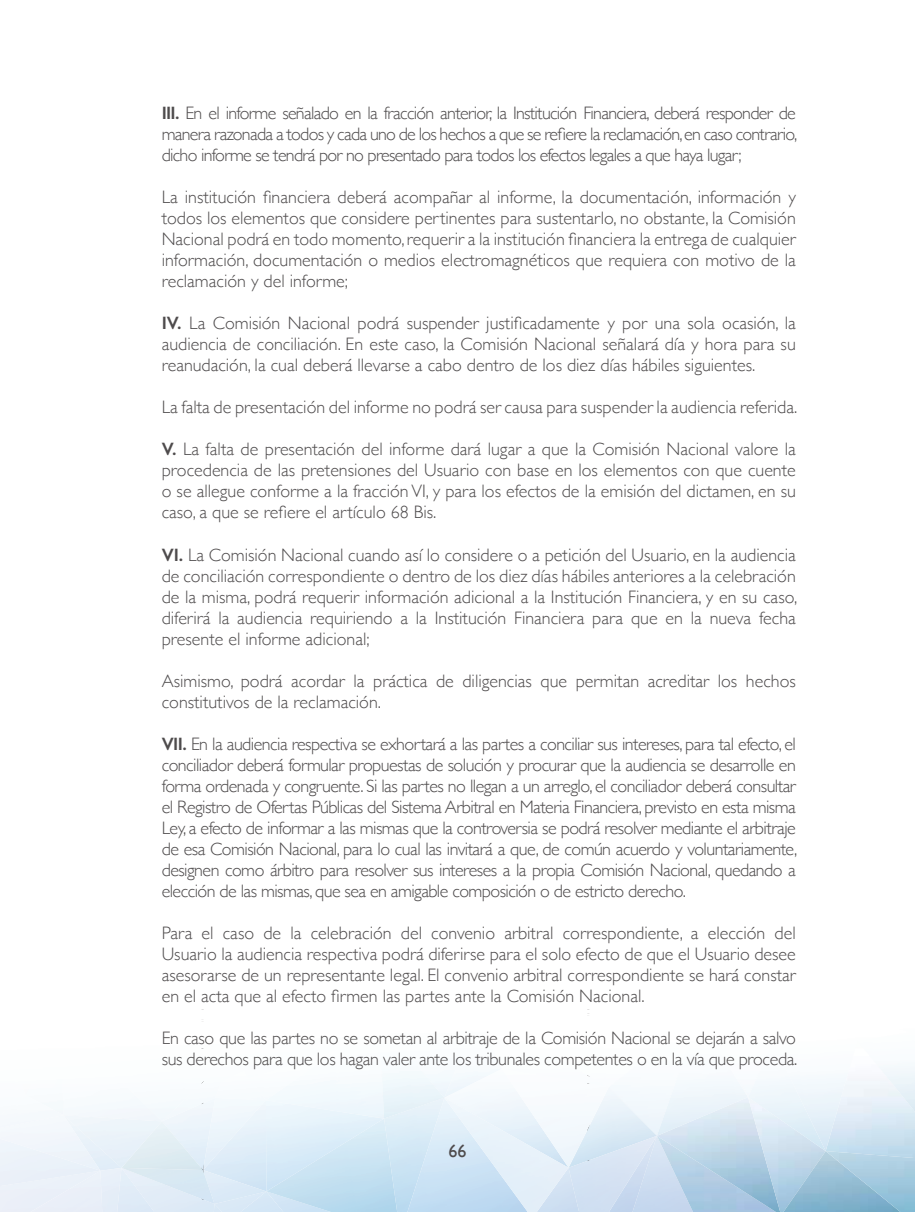
<style>
.page{position:relative;width:915px;height:1212px;background:#fff}
.page>*{position:absolute;margin:0;border:0;box-sizing:border-box;transform-origin:0 0}
.t1{font:300 18px/21px "Gill Sans";color:#4e4b4c;text-align:justify}
.t2{font:300 18px/21px "Gill Sans";letter-spacing:-.02em;color:#4e4b4c}
.t3{font:18px "Gill Sans";color:#4e4b4c}
.s1{font-weight:600}
</style>
<div class="page">
<img style="left:230px;top:1191px;width:36px;height:21px">
<img style="left:266px;top:1118px;width:118px;height:94px">
<img style="left:384px;top:1118px;width:19px;height:94px">
<img style="left:501px;top:1069px;width:107px;height:67px">
<img style="left:656px;top:1136px;width:91px;height:76px">
<img style="left:656px;top:1082px;width:91px;height:54px">
<img style="left:698px;top:1081px;width:49px;height:16px">
<img style="left:747px;top:1151px;width:33px;height:61px">
<img style="left:747px;top:1081px;width:25px;height:70px">
<img style="left:772px;top:1051px;width:85px;height:100px">
<img style="left:203px;top:1121px;width:12px;height:49px">
<img style="left:215px;top:1081px;width:17px;height:19px">
<img style="left:568px;top:1136px;width:88px;height:76px">
<img style="left:163px;top:1168px;width:51px;height:36px">
<img style="left:100px;top:1115px;width:62px;height:53px">
<img style="left:780px;top:1151px;width:45px;height:61px">
<img style="left:825px;top:1151px;width:89px;height:61px">
<img style="left:0;top:1108px;width:25px;height:17px">
<img style="left:910px;top:1041px;width:4px;height:13px">
<div style="left:116px;top:1168px;width:47px;height:44px;background:#e1ecf7"></div>
<div style="left:11px;top:1171px;width:92px;height:41px;background:#eaeff8"></div>
<img style="left:568px;top:1168px;width:13px;height:44px">
<img style="left:403px;top:1098px;width:41px;height:114px">
<img style="left:444px;top:1098px;width:124px;height:114px">
<p class="t1" style="left:162px;top:102px;width:637px"><span class="s1">III.</span> En el informe señalado en la fracción anterior, la Institución Financiera, deberá responder de manera razonada a todos y cada uno de los hechos a que se refiere la reclamación, en caso contrario, dicho informe se tendrá por no presentado para todos los efectos legales a que haya lugar;</p>
<p class="t1" style="left:162px;top:186px;width:635px">La institución financiera deberá acompañar al informe, la documentación, información y todos los elementos que considere pertinentes para sustentarlo, no obstante, la Comisión Nacional podrá en todo momento, requerir a la institución financiera la entrega de cualquier información, documentación o medios electromagnéticos que requiera con motivo de la reclamación y del informe;</p>
<p class="t1" style="left:162px;top:312px;width:635px"><span class="s1">IV.</span> La Comisión Nacional podrá suspender justificadamente y por una sola ocasión, la audiencia de conciliación. En este caso, la Comisión Nacional señalará día y hora para su reanudación, la cual deberá llevarse a cabo dentro de los diez días hábiles siguientes.</p>
<p class="t1" style="left:162px;top:396px;width:636px">La falta de presentación del informe no podrá ser causa para suspender la audiencia referida.</p>
<p class="t1" style="left:162px;top:438px;width:635px"><span class="s1">V.</span> La falta de presentación del informe dará lugar a que la Comisión Nacional valore la procedencia de las pretensiones del Usuario con base en los elementos con que cuente o se allegue conforme a la fracción VI, y para los efectos de la emisión del dictamen, en su caso, a que se refiere el artículo 68 Bis.</p>
<p class="t1" style="left:162px;top:543px;width:637px"><span class="s1">VI.</span> La Comisión Nacional cuando así lo considere o a petición del Usuario, en la audiencia de conciliación correspondiente o dentro de los diez días hábiles anteriores a la celebración de la misma, podrá requerir información adicional a la Institución Financiera, y en su caso, diferirá la audiencia requiriendo a la Institución Financiera para que en la nueva fecha presente el informe adicional;</p>
<p class="t1" style="left:162px;top:669px;width:635px">Asimismo, podrá acordar la práctica de diligencias que permitan acreditar los hechos constitutivos de la reclamación.</p>
<p class="t1" style="left:162px;top:732px;width:637px"><span class="s1">VII.</span> En la audiencia respectiva se exhortará a las partes a conciliar sus intereses, para tal efecto, el conciliador deberá formular propuestas de solución y procurar que la audiencia se desarrolle en forma ordenada y congruente. Si las partes no llegan a un arreglo, el conciliador deberá consultar el Registro de Ofertas Públicas del Sistema Arbitral en Materia Financiera, previsto en esta misma Ley, a efecto de informar a las mismas que la controversia se podrá resolver mediante el arbitraje de esa Comisión Nacional, para lo cual las invitará a que, de común acuerdo y voluntariamente, designen como árbitro para resolver sus intereses a la propia Comisión Nacional, quedando a elección de las mismas, que sea en amigable composición o de estricto derecho.</p>
<p class="t1" style="left:162px;top:921px;width:635px">Para el caso de la celebración del convenio arbitral correspondiente, a elección del Usuario la audiencia respectiva podrá diferirse para el solo efecto de que el Usuario desee asesorarse de un representante legal. El convenio arbitral correspondiente se hará constar en el acta que al efecto firmen las partes ante la Comisión Nacional.</p>
<p class="t2" style="left:162px;top:1026px;width:637px">En caso que las partes no se sometan al arbitraje de la Comisión Nacional se dejarán a salvo sus derechos para que los hagan valer ante los tribunales competentes o en la vía que proceda.</p>
<p class="t3" style="left:448px;top:1140px;width:19px">66</p>
</div>
